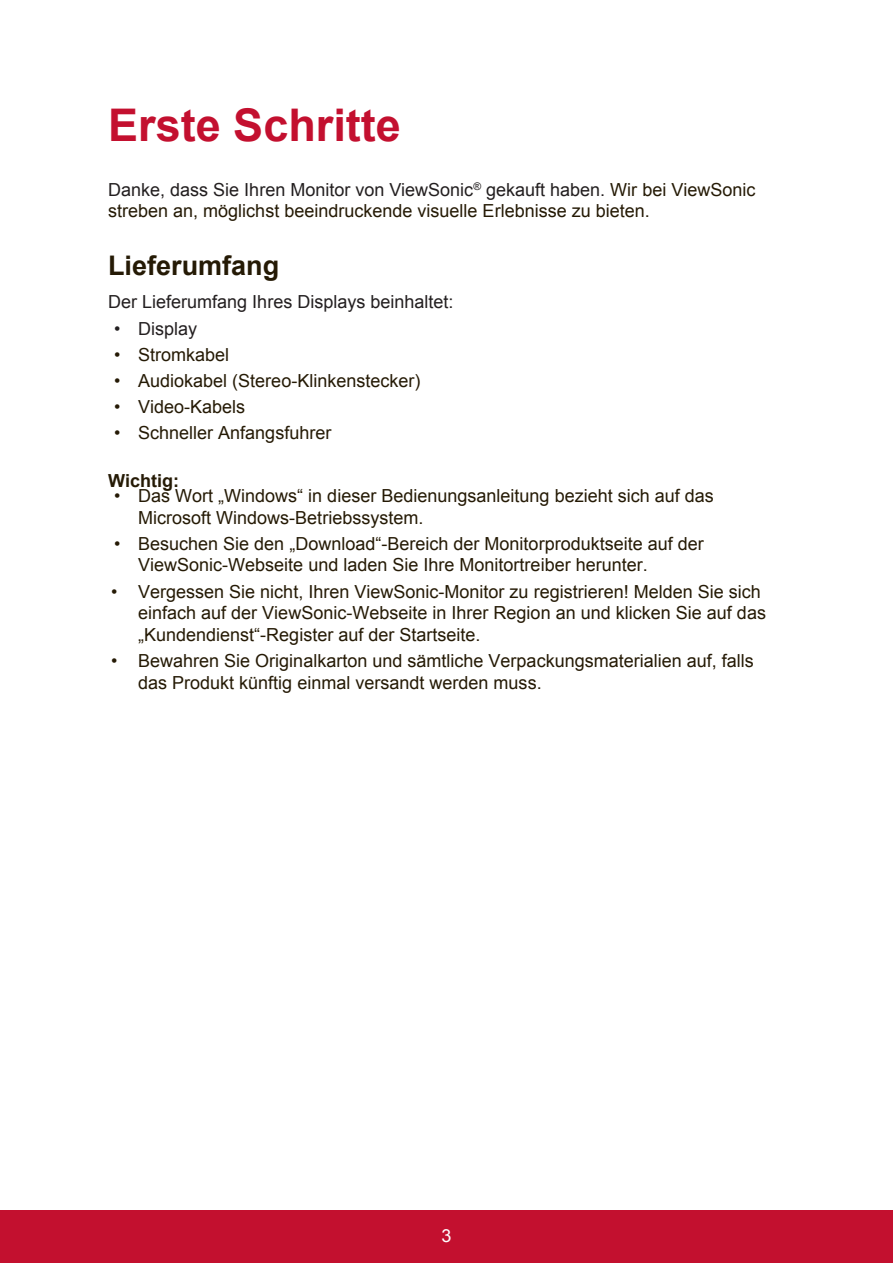
<style>
.page{position:relative;width:893px;height:1263px;background:#fff}
.page>*{position:absolute;margin:0;border:0;box-sizing:border-box;transform-origin:0 0}
.t1{font:700 45px "Arial";color:#c3102f}
.t2{font:700 27px "Arial";color:#251a05}
.t3{font:18px/21.6px "Arial";color:#251a05}
.t4{font:18px "Arial";color:#231f20}
.t5{font:700 18px "Arial";color:#251a05}
.t6{font:18px "Arial";color:#fff}
.s1{color:#231f20}
</style>
<div class="page">
<div style="left:0;top:1210px;width:892px;height:53px;background:#c3102f"></div>
<h1 class="t1" style="left:108px;top:95px;width:294px">Erste Schritte</h1>
<p class="t3" style="left:108px;top:179px;width:648px"><span class="s1">Danke, dass Sie Ihren Monitor von ViewSonic</span><sup>®</sup> <span class="s1">gekauft haben.</span> Wir bei ViewSonic streben an, möglichst beeindruckende visuelle Erlebnisse zu bieten.</p>
<h2 class="t2" style="left:108px;top:247px;width:173px">Lieferumfang</h2>
<p class="t4" style="left:108px;top:290px;width:347px">Der Lieferumfang Ihres Displays beinhaltet:</p>
<p class="t4" style="left:114px;top:316px;width:84px">• Display</p>
<p class="t3" style="left:114px;top:344px;width:117px">• Stromkabel</p>
<p class="t3" style="left:114px;top:370px;width:308px">• Audiokabel (Stereo-Klinkenstecker)</p>
<p class="t3" style="left:114px;top:396px;width:133px">• Video-Kabels</p>
<p class="t3" style="left:114px;top:422px;width:219px">• Schneller Anfangsfuhrer</p>
<p class="t5" style="left:108px;top:468px;width:72px">Wichtig:</p>
<p class="t3" style="left:138px;top:485px;width:577px;text-indent:-24px">• Das Wort „Windows“ in dieser Bedienungsanleitung bezieht sich auf das<br>Microsoft Windows-Betriebssystem.</p>
<p class="t3" style="left:138px;top:533px;width:567px;text-indent:-24px">• Besuchen Sie den „Download“-Bereich der Monitorproduktseite auf der<br>ViewSonic-Webseite und laden Sie Ihre Monitortreiber herunter.</p>
<p class="t3" style="left:138px;top:580px;width:629px;text-indent:-27px">• Vergessen Sie nicht, Ihren ViewSonic-Monitor zu registrieren! Melden Sie sich einfach auf der ViewSonic-Webseite in Ihrer Region an und klicken Sie auf das „Kundendienst“-Register auf der Startseite.</p>
<p class="t3" style="left:138px;top:650px;width:617px;text-indent:-27px">• Bewahren Sie Originalkarton und sämtliche Verpackungsmaterialien auf, falls das Produkt künftig einmal versandt werden muss.</p>
<p class="t6" style="left:441px;top:1223px;width:12px">3</p>
</div>
